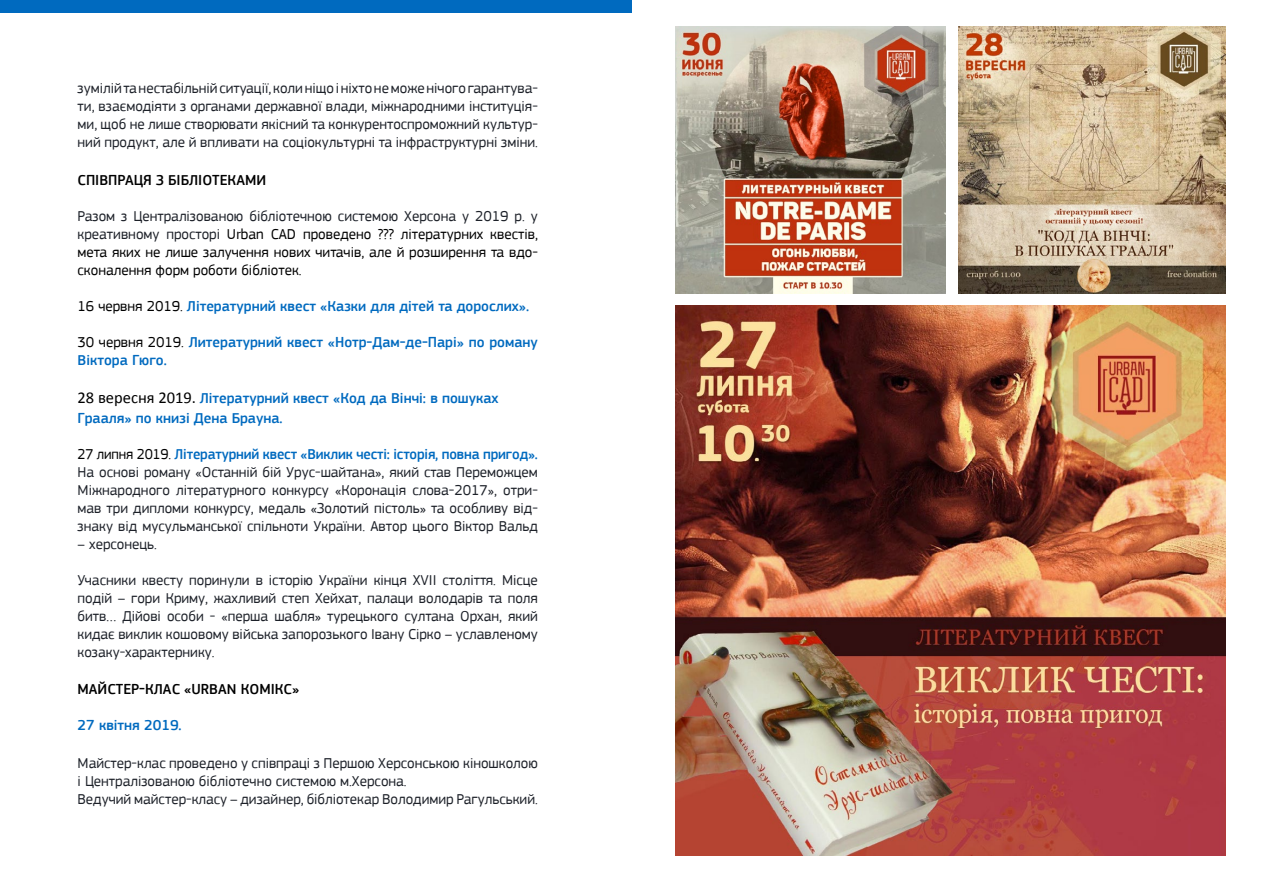
<style>
.page{position:relative;width:1263px;height:893px;background:#fff}
.page>*{position:absolute;margin:0;border:0;box-sizing:border-box;transform-origin:0 0}
.t1{font:15px/18px "PF Square Sans Pro";color:#1d2129;text-align:justify}
.t2{font:500 15px/18px "PF Square Sans Pro";color:#006abf}
.t3{font:15px/18px "PF Square Sans Pro";color:#000;text-align:justify}
.t4{font:500 15px "PF Square Sans Pro";color:#000}
.s1{color:#1d2129}
.s2{font-weight:400;color:#000}
.s3{font-family:"Calibri";font-weight:400;font-size:16.5px;color:#000}
.s4{color:#000}
.s5{font-weight:500;color:#006abf}
</style>
<div class="page">
<div style="left:0;top:0;width:631px;height:13px;background:#006abf"></div>
<img style="left:675px;top:26px;width:270px;height:267px">
<img style="left:958px;top:26px;width:268px;height:267px">
<img style="left:675px;top:305px;width:551px;height:551px">
<p class="t1" style="left:78px;top:79px;width:462px">зумілій та нестабільній ситуації, коли ніщо і ніхто не може нічого гарантува&shy;ти, взаємодіяти з органами державної влади, міжнародними інституція&shy;ми, щоб не лише створювати якісний та конкурентоспроможний культур&shy;ний продукт, але й впливати на соціокультурні та інфраструктурні зміни.</p>
<p class="t4" style="left:78px;top:171px;width:190px">СП ІВП РАЦЯ З БІБЛІОТЕКАМИ</p>
<p class="t3" style="left:78px;top:207px;width:462px"><span class="s1">Разом з Централізованою бібліотечною системою Херсона у 2019 р. у креативному просторі</span> Urban CAD проведено ??? літературних квестів, мета яких не лише залучення нових читачів, але й розширення та вдо&shy;сконалення форм роботи бібліотек.</p>
<p class="t2" style="left:78px;top:297px;width:453px"><span class="s2">16 червня 2019.</span> ЛІТЕРАТУРНИЙ КВЕСТ «КАЗКИ ДЛЯ ДІТЕЙ ТА ДОРОСЛИХ».</p>
<p class="t2" style="left:78px;top:333px;width:462px"><span class="s2">30 червня 2019.</span> ЛИТЕРАТУРНИЙ КВЕСТ «НОТР-ДАМ-ДЕ-ПАРІ» ПО РОМАНУ<br>ВІКТОРА ГЮГО.</p>
<p class="t2" style="left:78px;top:388px;width:422px;line-height:19.8px"><span class="s3">28 вересня 2019.</span> ЛІТЕРАТУРНИЙ КВЕСТ «КОД ДА ВІНЧІ: В ПОШУКАХ<br>ГРААЛЯ» ПО КНИЗІ ДЕНА БРАУНА.</p>
<p class="t1" style="left:78px;top:445px;width:462px"><span class="s4">27 липня 2019.</span> <span class="s5">ЛІТЕРАТУРНИЙ КВЕСТ «ВИКЛИК ЧЕСТІ: ІСТОРІЯ, ПОВНА ПРИГОД».<br></span>На основі роману «Останній бій Урус-шайтана», який став Переможцем Міжнародного літературного конкурсу «Коронація слова-2017», отри&shy;мав три дипломи конкурсу, медаль «Золотий пістоль» та особливу від&shy;знаку від мусульманської спільноти України. Автор цього Віктор Вальд</p>
<p class="t1" style="left:78px;top:535px;width:81px">– херсонець.</p>
<p class="t1" style="left:78px;top:571px;width:462px">Учасники квесту поринули в історію України кінця XVII століття. Місце подій – гори Криму, жахливий степ Хейхат, палаци володарів та поля битв… Дійові особи - «перша шабля» турецького султана Орхан, який кидає виклик кошовому війська запорозького Івану Сірко – уславленому козаку-характернику.</p>
<p class="t4" style="left:78px;top:681px;width:223px">МАЙСТЕР-КЛАС «URBAN КОМІКС»</p>
<p class="t2" style="left:78px;top:717px;width:106px">27 КВІТНЯ 2019.</p>
<p class="t1" style="left:78px;top:754px;width:462px;text-align:left">Майстер-клас проведено у співпраці з Першою Херсонською кіношколою і Централізованою бібліотечно системою м.Херсона.<br>Ведучий майстер-класу – дизайнер, бібліотекар Володимир Рагульський.</p>
</div>
